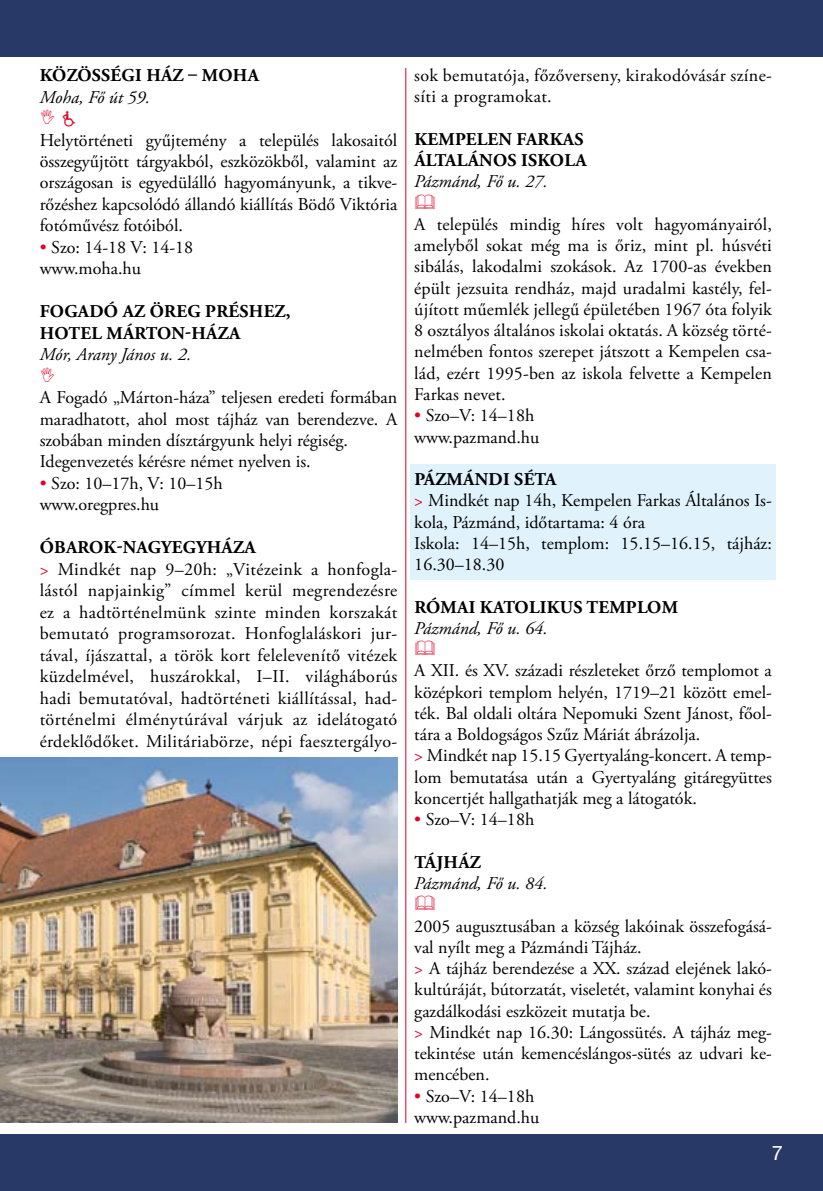
<style>
.page{position:relative;width:823px;height:1191px;background:#fff}
.page>*{position:absolute;margin:0;border:0;box-sizing:border-box;transform-origin:0 0}
.t1{font:20px "Helvetica Neue LT Pro";color:#fff}
.t2{font:18px/21.2px "Adobe Garamond Pro";color:#000}
.t3{font:18px/21.4px "Adobe Garamond Pro";letter-spacing:.02em;color:#000}
.t4{font:700 18px "Adobe Garamond Pro";letter-spacing:.015em;color:#000}
.t5{font:italic 18px "Adobe Garamond Pro";color:#000}
.s1{color:#e20026}
.s2{font-weight:700}
</style>
<div class="page">
<div style="left:0;top:1134px;width:822px;height:57px;background:#283967"></div>
<div style="left:0;top:0;width:822px;height:57px;background:#283967"></div>
<hr style="left:405px;top:68px;width:1px;height:1055px;background:#e20026">
<div style="left:410px;top:464px;width:365px;height:116px;background:#e0f2fb"></div>
<img style="left:0;top:758px;width:397px;height:365px">
<p class="t4" style="left:40px;top:65px;width:207px">KÖZÖSSÉGI HÁZ – MOHA</p>
<p class="t5" style="left:40px;top:86px;width:112px">Moha, Fő út 59.</p>
<p class="t2" style="left:40px;top:130px;width:359px;text-align:justify">Helytörténeti gyűjtemény a település lakosaitól összegyűjtött tárgyakból, eszközökből, valamint az országosan is egyedülálló hagyományunk, a tikve&shy;rőzéshez kapcsolódó állandó kiállítás Bödő Viktória fotóművész fotóiból.</p>
<p class="t2" style="left:40px;top:237px;width:155px"><span class="s1">•</span> Szo: 14-18 V: 14-18 www.moha.hu</p>
<p class="t4" style="left:40px;top:301px;width:124px">FOGADÓ AZ ÖREG</p>
<p class="t4" style="left:205px;top:301px;width:47px">PRÉSHEZ</p>
<p class="t4" style="left:285px;top:301px;width:6px">,</p>
<p class="t4" style="left:40px;top:322px;width:41px">HOTEL</p>
<p class="t4" style="left:106px;top:322px;width:99px">MÁRTON-HÁZA</p>
<p class="t5" style="left:40px;top:344px;width:153px">Mór, Arany János u. 2.</p>
<p class="t2" style="left:40px;top:387px;width:359px">A Fogadó „Márton-háza” teljesen eredeti formában maradhatott, ahol most tájház van berendezve. A szobában minden dísztárgyunk helyi régiség.<br>Idegenvezetés kérésre német nyelven is.</p>
<p class="t2" style="left:40px;top:473px;width:184px"><span class="s1">•</span> Szo: 10–17h, V: 10–15h www.oregpres.hu</p>
<p class="t3" style="left:40px;top:537px;width:359px"><span class="s2">ÓBAROK-NAGYEGYHÁZA<br></span><span class="s1">&gt;</span> Mindkét nap 9–20h: „Vitézeink a honfogla&shy;lástól napjainkig” címmel kerül megrendezésre ez a hadtörténelmünk szinte minden korszakát bemutató programsorozat. Honfoglaláskori jur&shy;tával, íjászattal, a török kort felelevenítő vitézek küzdelmével, huszárokkal, I–II. világháborús hadi bemutatóval, hadtörténeti kiállítással, had&shy;történelmi élménytúrával várjuk az idelátogató érdeklődőket. Militáriabörze, népi faesztergályo-</p>
<p class="t3" style="left:414px;top:65px;width:359px">sok bemutatója, főzőverseny, kirakodóvásár színe&shy;síti a programokat.</p>
<p class="t4" style="left:414px;top:129px;width:15px">KEM</p>
<p class="t4" style="left:455px;top:129px;width:119px">PELEN FARKAS</p>
<p class="t4" style="left:414px;top:150px;width:24px">ÁLTALÁ</p>
<p class="t4" style="left:479px;top:150px;width:98px">NOS ISKOLA</p>
<p class="t5" style="left:414px;top:171px;width:135px">Pázmánd, Fő u. 27.</p>
<p class="t2" style="left:414px;top:214px;width:359px;text-align:justify">A település mindig híres volt hagyományairól, amelyből sokat még ma is őriz, mint pl. húsvéti sibálás, lakodalmi szokások. Az 1700-as években épült jezsuita rendház, majd uradalmi kastély, fel&shy;újított műemlék jellegű épületében 1967 óta folyik 8 osztályos általános iskolai oktatás. A község törté&shy;nelmében fontos szerepet játszott a Kempelen csa&shy;lád, ezért 1995-ben az iskola felvette a Kempelen Farkas nevet.</p>
<p class="t2" style="left:414px;top:405px;width:127px"><span class="s1">•</span> Szo–V: 14–18h www.pazmand.hu</p>
<p class="t4" style="left:414px;top:469px;width:14px">PÁZMÁ</p>
<p class="t2" style="left:414px;top:469px;width:359px;text-indent:60px"><span class="s2">NDI SÉTA<br></span><span class="s1">&gt;</span> Mindkét nap 14h, Kempelen Farkas Általános Is&shy;kola, Pázmánd, időtartama: 4 óra<br>Iskola: 14–15h, templom: 15.15–16.15, tájház:<br>16.30–18.30</p>
<p class="t4" style="left:414px;top:596px;width:78px">RÓMAI KAT</p>
<p class="t4" style="left:514px;top:596px;width:163px">OLIKUS TEMPLOM</p>
<p class="t5" style="left:414px;top:617px;width:135px">Pázmánd, Fő u. 64.</p>
<p class="t2" style="left:414px;top:661px;width:359px">A XII. és XV. századi részleteket őrző templomot a középkori templom helyén, 1719–21 között emel&shy;ték. Bal oldali oltára Nepomuki Szent Jánost, főol&shy;tára a Boldogságos Szűz Máriát ábrázolja.<br><span class="s1">&gt;</span> Mindkét nap 15.15 Gyertyaláng-koncert. A temp&shy;lom bemutatása után a Gyertyaláng gitáregyüttes koncertjét hallgathatják meg a látogatók.</p>
<p class="t2" style="left:414px;top:809px;width:121px"><span class="s1">•</span> Szo–V: 14–18h</p>
<p class="t4" style="left:414px;top:851px;width:23px">TÁJHÁZ</p>
<p class="t5" style="left:414px;top:872px;width:135px">Pázmánd, Fő u. 84.</p>
<p class="t2" style="left:414px;top:916px;width:359px">2005 augusztusában a község lakóinak összefogásá&shy;val nyílt meg a Pázmándi Tájház.<br><span class="s1">&gt;</span> A tájház berendezése a XX. század elejének lakó&shy;kultúráját, bútorzatát, viseletét, valamint konyhai és gazdálkodási eszközeit mutatja be.<br><span class="s1">&gt;</span> Mindkét nap 16.30: Lángossütés. A tájház meg&shy;tekintése után kemencéslángos-sütés az udvari ke&shy;mencében.</p>
<p class="t2" style="left:414px;top:1086px;width:127px"><span class="s1">•</span> Szo–V: 14–18h www.pazmand.hu</p>
<p class="t1" style="left:771px;top:1140px;width:13px">7</p>
</div>
